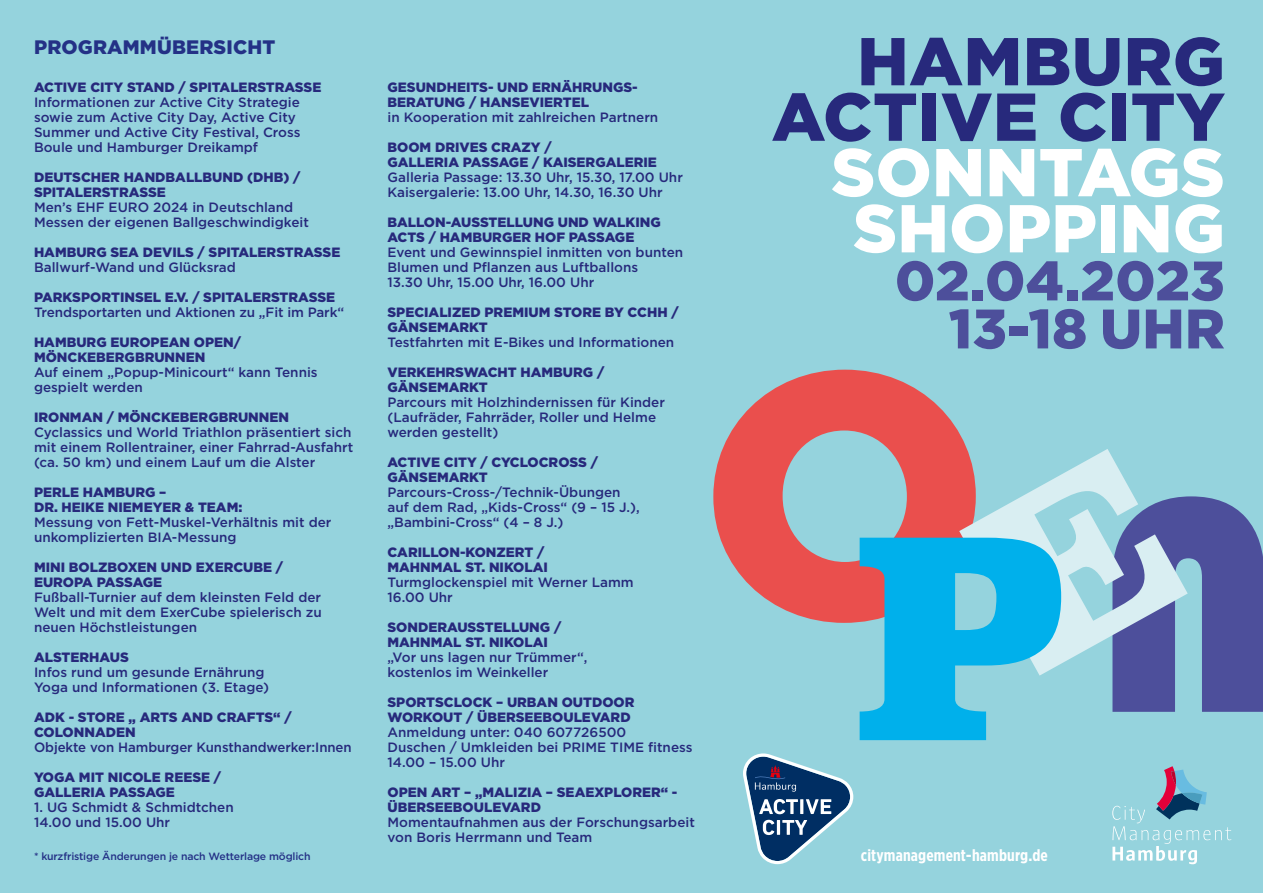
<style>
.page{position:relative;width:1263px;height:893px;background:#95d3dd}
.page>*{position:absolute;margin:0;border:0;box-sizing:border-box;transform-origin:0 0}
.t1{font:900 67.5px/55.5px "Gotham";letter-spacing:.01em;color:#27297c;text-align:right}
.t2{font:900 67.5px/56.1px "Gotham";letter-spacing:.005em;color:#fff;text-align:center}
.t3{font:900 55.5px/48px "Gotham";letter-spacing:.005em;color:#4d4f9b;text-align:right}
.t4{font:900 19.5px "Gotham";letter-spacing:.01em;color:#243186}
.t5{font:700 16.5px "Gotham X Narrow";letter-spacing:.01em;color:#fff}
.t6{font:500 13.5px/15px "Gotham";color:#27297c}
.t7{font:900 13.5px/15px "Gotham";color:#27297c}
.t8{font:500 10.5px "Gotham";letter-spacing:-.015em;color:#243186}
</style>
<div class="page">
<svg style="left:1112px;top:496px;width:151px;height:216px"></svg>
<svg style="left:713px;top:370px;width:254px;height:253px;fill:#ea4f4d"></svg>
<svg style="left:959px;top:449px;width:229px;height:227px"></svg>
<svg style="left:860px;top:538px;width:201px;height:202px"></svg>
<svg style="left:1112px;top:766px;width:119px;height:98px"></svg>
<svg style="left:743px;top:753px;width:110px;height:111px"></svg>
<h3 class="t4" style="left:34px;top:36px;width:243px">PROGRAMMÜBERSICHT</h3>
<h1 class="t1" style="left:772px;top:32px;width:454px">HAMBURG<br>ACTIVE CITY</h1>
<h1 class="t2" style="left:831px;top:143px;width:395px">SONNTAGS<br>SHOPPING</h1>
<h2 class="t3" style="left:895px;top:255px;width:331px">02.04.2023<br>13-18 UHR</h2>
<p class="t7" style="left:387px;top:79px;width:252px">GESUNDHEITS- UND ERNÄHRUNGS-<br>BERATUNG / HANSEVIERTEL</p>
<p class="t6" style="left:387px;top:109px;width:272px">in Kooperation mit zahlreichen Partnern</p>
<p class="t7" style="left:387px;top:139px;width:271px">BOOM DRIVES CRAZY /<br>GALLERIA PASSAGE / KAISERGALERIE</p>
<p class="t6" style="left:387px;top:169px;width:297px">Galleria Passage: 13.30 Uhr, 15.30, 17.00 Uhr<br>Kaisergalerie: 13.00 Uhr, 14.30, 16.30 Uhr</p>
<p class="t7" style="left:387px;top:214px;width:275px">BALLON-AUSSTELLUNG UND WALKING<br>ACTS / HAMBURGER HOF PASSAGE</p>
<p class="t6" style="left:387px;top:244px;width:297px">Event und Gewinnspiel inmitten von bunten<br>Blumen und Pflanzen aus Luftballons<br>13.30 Uhr, 15.00 Uhr, 16.00 Uhr</p>
<p class="t7" style="left:387px;top:304px;width:293px">SPECIALIZED PREMIUM STORE BY CCHH /<br>GÄNSEMARKT</p>
<p class="t6" style="left:387px;top:334px;width:288px">Testfahrten mit E-Bikes und Informationen</p>
<p class="t7" style="left:387px;top:364px;width:218px">VERKEHRSWACHT HAMBURG /<br>GÄNSEMARKT</p>
<p class="t6" style="left:387px;top:394px;width:279px">Parcours mit Holzhindernissen für Kinder (Laufräder, Fahrräder, Roller und Helme werden gestellt)</p>
<p class="t7" style="left:387px;top:454px;width:212px">ACTIVE CITY / CYCLOCROSS /<br>GÄNSEMARKT</p>
<p class="t6" style="left:387px;top:484px;width:254px">Parcours-Cross-/Technik-Übungen auf dem Rad, „Kids-Cross“ (9 – 15 J.), „Bambini-Cross“ (4 – 8 J.)</p>
<p class="t7" style="left:387px;top:544px;width:162px">CARILLON-KONZERT /<br>MAHNMAL ST. NIKOLAI</p>
<p class="t6" style="left:387px;top:574px;width:248px">Turmglockenspiel mit Werner Lamm<br>16.00 Uhr</p>
<p class="t7" style="left:387px;top:619px;width:175px">SONDERAUSSTELLUNG /<br>MAHNMAL ST. NIKOLAI</p>
<p class="t6" style="left:387px;top:649px;width:201px">„Vor uns lagen nur Trümmer“, kostenlos im Weinkeller</p>
<p class="t7" style="left:387px;top:694px;width:248px">SPORTSCLOCK – URBAN OUTDOOR<br>WORKOUT / ÜBERSEEBOULEVARD</p>
<p class="t6" style="left:387px;top:724px;width:306px">Anmeldung unter: 040 607726500<br>Duschen / Umkleiden bei PRIME TIME fitness<br>14.00 – 15.00 Uhr</p>
<p class="t7" style="left:387px;top:784px;width:291px">OPEN ART – „MALIZIA – SEAEXPLORER“ -<br>ÜBERSEEBOULEVARD</p>
<p class="t6" style="left:387px;top:814px;width:309px">Momentaufnahmen aus der Forschungsarbeit von Boris Herrmann und Team</p>
<p class="t7" style="left:34px;top:79px;width:289px">ACTIVE CITY STAND / SPITALERSTRASSE</p>
<p class="t6" style="left:34px;top:94px;width:268px">Informationen zur Active City Strategie sowie zum Active City Day, Active City Summer und Active City Festival, Cross Boule und Hamburger Dreikampf</p>
<p class="t7" style="left:34px;top:169px;width:268px">DEUTSCHER HANDBALLBUND (DHB) /<br>SPITALERSTRASSE</p>
<p class="t6" style="left:34px;top:199px;width:276px">Men’s EHF EURO 2024 in Deutschland<br>Messen der eigenen Ballgeschwindigkeit</p>
<p class="t7" style="left:34px;top:244px;width:308px">HAMBURG SEA DEVILS / SPITALERSTRASSE</p>
<p class="t6" style="left:34px;top:259px;width:203px">Ballwurf-Wand und Glücksrad</p>
<p class="t7" style="left:34px;top:289px;width:303px">PARKSPORTINSEL E.V. / SPITALERSTRASSE</p>
<p class="t6" style="left:34px;top:304px;width:312px">Trendsportarten und Aktionen zu „Fit im Park“</p>
<p class="t7" style="left:34px;top:334px;width:208px">HAMBURG EUROPEAN OPEN/<br>MÖNCKEBERGBRUNNEN</p>
<p class="t6" style="left:34px;top:364px;width:285px">Auf einem „Popup-Minicourt“ kann Tennis gespielt werden</p>
<p class="t7" style="left:34px;top:409px;width:257px">IRONMAN / MÖNCKEBERGBRUNNEN</p>
<p class="t6" style="left:34px;top:424px;width:321px">Cyclassics und World Triathlon präsentiert sich mit einem Rollentrainer, einer Fahrrad-Ausfahrt (ca. 50 km) und einem Lauf um die Alster</p>
<p class="t7" style="left:34px;top:484px;width:210px">PERLE HAMBURG –<br>DR. HEIKE NIEMEYER &amp; TEAM:</p>
<p class="t6" style="left:34px;top:514px;width:299px">Messung von Fett-Muskel-Verhältnis mit der unkomplizierten BIA-Messung</p>
<p class="t7" style="left:34px;top:559px;width:251px">MINI BOLZBOXEN UND EXERCUBE /<br>EUROPA PASSAGE</p>
<p class="t6" style="left:34px;top:589px;width:289px;text-align:justify">Fußball-Turnier auf dem kleinsten Feld der Welt und mit dem ExerCube spielerisch zu neuen Höchstleistungen</p>
<p class="t7" style="left:34px;top:649px;width:96px">ALSTERHAUS</p>
<p class="t6" style="left:34px;top:664px;width:237px">Infos rund um gesunde Ernährung<br>Yoga und Informationen (3. Etage)</p>
<p class="t7" style="left:34px;top:709px;width:259px">ADK - STORE „ ARTS AND CRAFTS“ /<br>COLONNADEN</p>
<p class="t6" style="left:34px;top:739px;width:319px">Objekte von Hamburger Kunsthandwerker:Innen</p>
<p class="t7" style="left:34px;top:769px;width:189px">YOGA MIT NICOLE REESE /<br>GALLERIA PASSAGE</p>
<p class="t6" style="left:34px;top:799px;width:201px">1. UG Schmidt &amp; Schmidtchen<br>14.00 und 15.00 Uhr</p>
<p class="t8" style="left:34px;top:850px;width:278px">* kurzfristige Änderungen je nach Wetterlage möglich</p>
<p class="t5" style="left:861px;top:845px;width:189px">citymanagement-hamburg.de</p>
</div>
